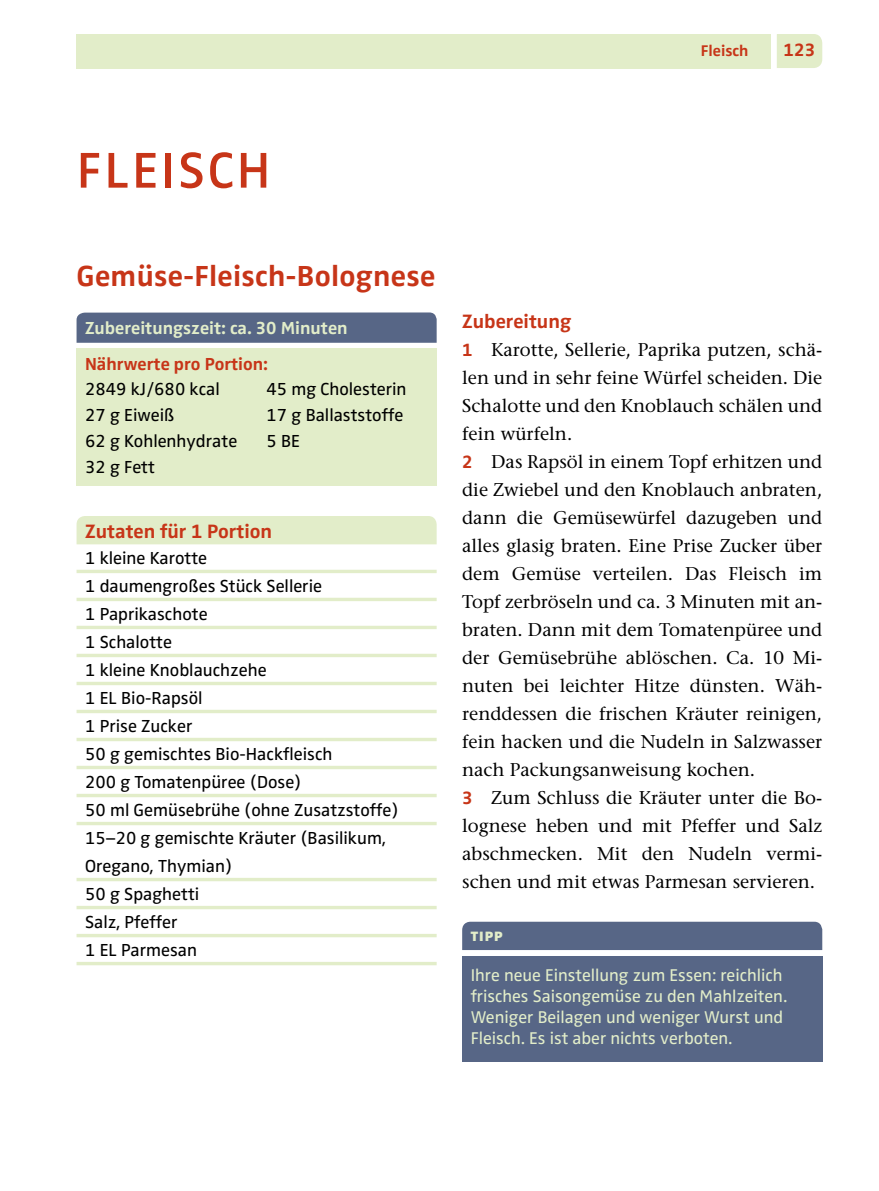
<style>
.page{position:relative;width:879px;height:1191px;background:#fff}
.page>*{position:absolute;margin:0;border:0;box-sizing:border-box;transform-origin:0 0}
.t1{font:600 52px "Zwo Pro";letter-spacing:.06em;color:#c73518}
.t2{font:700 30px "Zwo Pro";letter-spacing:.01em;color:#c73518}
.t3{font:700 20px "Zwo Pro";color:#c73518}
.t4{font:18.4px/28px "Stone Serif";color:#000}
.t5{font:700 18.4px "Zwo Pro";color:#c73518}
.t6{font:18px/28px "Zwo Pro";color:#000}
.t7{font:700 18px "Zwo Pro";color:#e2edc9}
.t8{font:700 18px "Zwo Pro";color:#c73518}
.t9{font:17.6px/21.2px "Zwo Pro";color:#e2edc9}
.t10{font:700 16px "Zwo Pro";color:#c73518}
.t11{font:900 14px "Zwo Pro";color:#e2edc9}
.s1{font-family:"Zwo Pro";font-weight:700;color:#c73518}
</style>
<div class="page">
<div style="left:77px;top:34px;width:694px;height:34px;background:#e2edc9"></div>
<div style="left:777px;top:34px;width:45px;height:34px;background:#e2edc9"></div>
<hr style="left:77px;top:570px;width:360px;height:3px;background:#e2edc9">
<hr style="left:77px;top:598px;width:360px;height:3px;background:#e2edc9">
<hr style="left:77px;top:626px;width:360px;height:3px;background:#e2edc9">
<hr style="left:77px;top:654px;width:360px;height:3px;background:#e2edc9">
<hr style="left:77px;top:682px;width:360px;height:3px;background:#e2edc9">
<hr style="left:77px;top:710px;width:360px;height:3px;background:#e2edc9">
<hr style="left:77px;top:738px;width:360px;height:3px;background:#e2edc9">
<hr style="left:77px;top:766px;width:360px;height:3px;background:#e2edc9">
<hr style="left:77px;top:794px;width:360px;height:3px;background:#e2edc9">
<hr style="left:77px;top:822px;width:360px;height:3px;background:#e2edc9">
<hr style="left:77px;top:878px;width:360px;height:3px;background:#e2edc9">
<hr style="left:77px;top:906px;width:360px;height:3px;background:#e2edc9">
<hr style="left:77px;top:934px;width:360px;height:3px;background:#e2edc9">
<hr style="left:77px;top:962px;width:360px;height:3px;background:#e2edc9">
<div style="left:77px;top:348px;width:360px;height:137px;background:#e2edc9"></div>
<div style="left:77px;top:312px;width:360px;height:31px;background:#576686"></div>
<div style="left:77px;top:516px;width:360px;height:28px;background:#e2edc9"></div>
<div style="left:462px;top:956px;width:360px;height:105px;background:#576686"></div>
<div style="left:462px;top:921px;width:360px;height:29px;background:#576686"></div>
<p class="t10" style="left:701px;top:41px;width:49px">Fleisch</p>
<p class="t5" style="left:783px;top:39px;width:33px">123</p>
<h1 class="t1" style="left:77px;top:140px;width:195px">FLEISCH</h1>
<h2 class="t2" style="left:77px;top:258px;width:360px">Gemüse-Fleisch-Bolognese</h2>
<p class="t7" style="left:85px;top:317px;width:264px">Zubereitungszeit: ca. 30 Minuten</p>
<p class="t8" style="left:85px;top:354px;width:184px">Nährwerte pro Portion:</p>
<p class="t6" style="left:85px;top:377px;width:154px;line-height:26px">2849 kJ/680 kcal<br>27 g Eiweiß<br>62 g Kohlenhydrate<br>32 g Fett</p>
<p class="t6" style="left:266px;top:377px;width:142px;line-height:26px">45 mg Cholesterin<br>17 g Ballaststoffe<br>5 BE</p>
<p class="t3" style="left:85px;top:519px;width:189px">Zutaten für 1 Portion</p>
<p class="t6" style="left:85px;top:544px;width:315px">1 kleine Karotte<br>1 daumengroßes Stück Sellerie<br>1 Paprikaschote<br>1 Schalotte<br>1 kleine Knoblauchzehe<br>1 EL Bio-Rapsöl<br>1 Prise Zucker<br>50 g gemischtes Bio-Hackfleisch<br>200 g Tomatenpüree (Dose)<br>50 ml Gemüsebrühe (ohne Zusatzstoffe)<br>15–20 g gemischte Kräuter (Basilikum,<br>Oregano, Thymian)<br>50 g Spaghetti<br>Salz, Pfeffer<br>1 EL Parmesan</p>
<p class="t3" style="left:462px;top:309px;width:111px">Zubereitung</p>
<p class="t4" style="left:462px;top:335px;width:362px"><span class="s1">1</span> Karotte, Sellerie, Paprika putzen, schä&shy;len und in sehr feine Würfel scheiden. Die Schalotte und den Knoblauch schälen und fein würfeln.<br><span class="s1">2</span> Das Rapsöl in einem Topf erhitzen und die Zwiebel und den Knoblauch anbraten, dann die Gemüsewürfel dazugeben und alles glasig braten. Eine Prise Zucker über dem Gemüse verteilen. Das Fleisch im Topf zerbröseln und ca. 3 Minuten mit an&shy;braten. Dann mit dem Tomatenpüree und der Gemüsebrühe ablöschen. Ca. 10 Mi&shy;nuten bei leichter Hitze dünsten. Wäh&shy;renddessen die frischen Kräuter reinigen, fein hacken und die Nudeln in Salzwasser nach Packungsanweisung kochen.<br><span class="s1">3</span> Zum Schluss die Kräuter unter die Bo&shy;lognese heben und mit Pfeffer und Salz abschmecken. Mit den Nudeln vermi&shy;schen und mit etwas Parmesan servieren.</p>
<p class="t11" style="left:471px;top:928px;width:34px">TIPP</p>
<p class="t9" style="left:471px;top:965px;width:318px">Ihre neue Einstellung zum Essen: reichlich frisches Saisongemüse zu den Mahlzeiten.<br>Weniger Beilagen und weniger Wurst und Fleisch. Es ist aber nichts verboten.</p>
</div>
